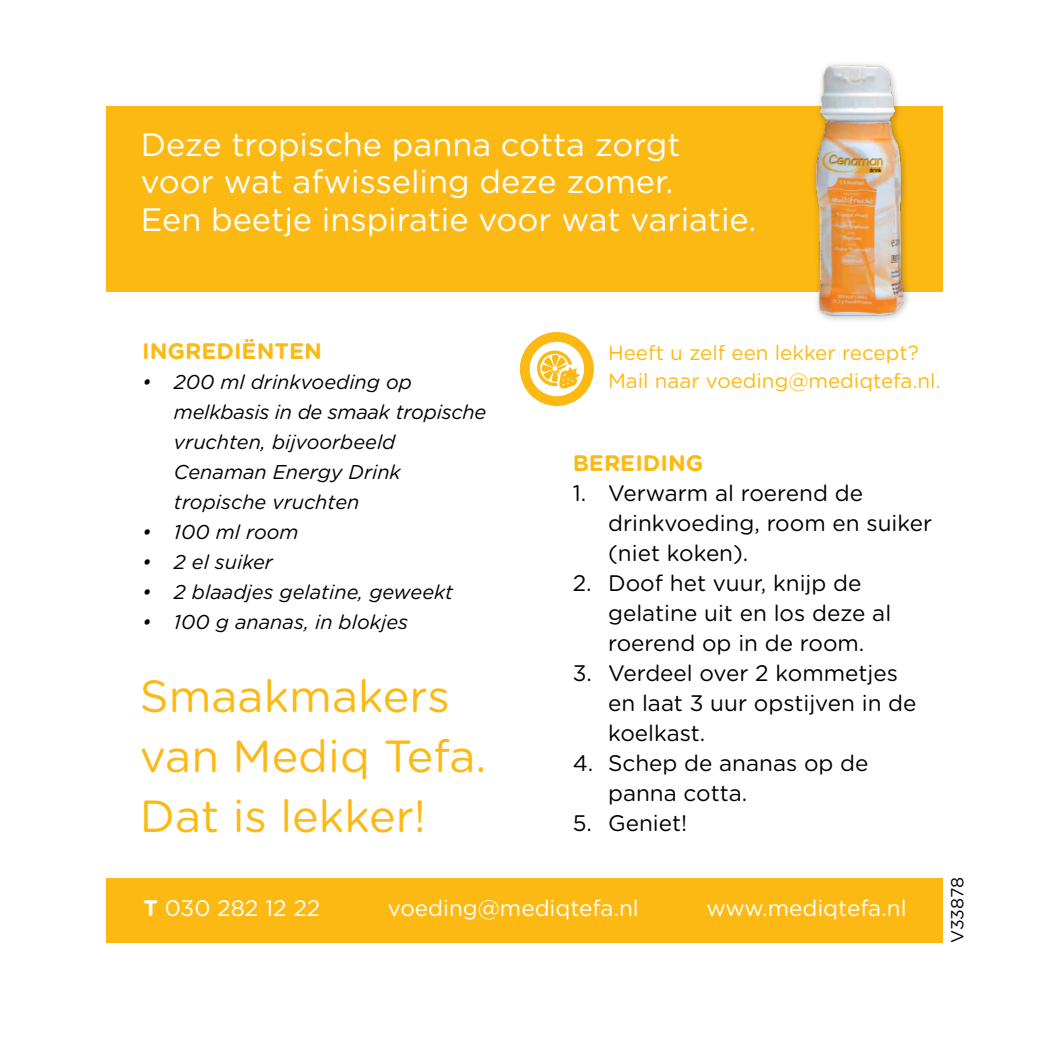
<style>
.page{position:relative;width:1049px;height:1049px;background:#fff}
.page>*{position:absolute;margin:0;border:0;box-sizing:border-box;transform-origin:0 0}
.t1{font:45px/60px "Gotham Rounded";color:#fdb913}
.t2{font:32.5px/37.5px "Gotham Rounded";color:#fff}
.t3{font:22.5px/30px "Gotham Rounded";color:#000}
.t4{font:22.5px "Gotham Rounded";color:#fff}
.t5{font:700 22.5px "Gotham Rounded";color:#fdb913}
.t6{font:20.5px/27.5px "Gotham Rounded";color:#fdb913}
.t7{font:italic 20px/30px "Gotham Rounded";color:#000}
.t8{font:17.5px "Gotham Rounded";color:#000}
.s1{font-weight:700}
</style>
<div class="page">
<div style="left:106px;top:878px;width:837px;height:65px;background:#fdb913"></div>
<div style="left:106px;top:106px;width:837px;height:186px;background:#fdb913"></div>
<img style="left:813px;top:64px;width:96px;height:257px">
<svg style="left:520px;top:332px;width:74px;height:74px"></svg>
<h2 class="t2" style="left:141px;top:124px;width:617px">Deze tropische panna cotta zorgt voor wat afwisseling deze zomer.<br>Een beetje inspiratie voor wat variatie.</h2>
<p class="t5" style="left:142px;top:334px;width:181px">INGREDIËNTEN</p>
<p class="t7" style="left:174px;top:366px;width:314px;text-indent:-32px">• 200 ml drinkvoeding op melkbasis in de smaak tropische vruchten, bijvoorbeeld<br>Cenaman Energy Drink tropische vruchten</p>
<p class="t7" style="left:142px;top:516px;width:158px">• 100 ml room</p>
<p class="t7" style="left:142px;top:546px;width:132px">• 2 el suiker</p>
<p class="t7" style="left:142px;top:576px;width:313px">• 2 blaadjes gelatine, geweekt</p>
<p class="t7" style="left:142px;top:606px;width:268px">• 100 g ananas, in blokjes</p>
<h1 class="t1" style="left:140px;top:664px;width:348px">Smaakmakers van Mediq Tefa.<br>Dat is lekker!</h1>
<p class="t6" style="left:608px;top:338px;width:334px">Heeft u zelf een lekker recept?<br>Mail naar voeding@mediqtefa.nl.</p>
<p class="t5" style="left:573px;top:447px;width:32px">BEREIDING</p>
<p class="t3" style="left:608px;top:477px;width:326px;text-indent:-35px">1. Verwarm al roerend de drinkvoeding, room en suiker (niet koken).</p>
<p class="t3" style="left:608px;top:567px;width:285px;text-indent:-35px">2. Doof het vuur, knijp de gelatine uit en los deze al roerend op in de room.</p>
<p class="t3" style="left:608px;top:657px;width:310px;text-indent:-35px">3. Verdeel over 2 kommetjes en laat 3 uur opstijven in de koelkast.</p>
<p class="t3" style="left:608px;top:747px;width:262px;text-indent:-35px">4. Schep de ananas op de panna cotta.</p>
<p class="t3" style="left:573px;top:807px;width:116px">5. Geniet!</p>
<p class="t4" style="left:143px;top:893px;width:178px"><span class="s1">T</span> 030 282 12 22</p>
<p class="t4" style="left:388px;top:893px;width:252px">voeding@mediqtefa.nl</p>
<p class="t4" style="left:706px;top:893px;width:202px">www.mediqtefa.nl</p>
<p class="t8" style="left:945px;top:943px;width:68px;rotate:-90deg">V33878</p>
</div>
